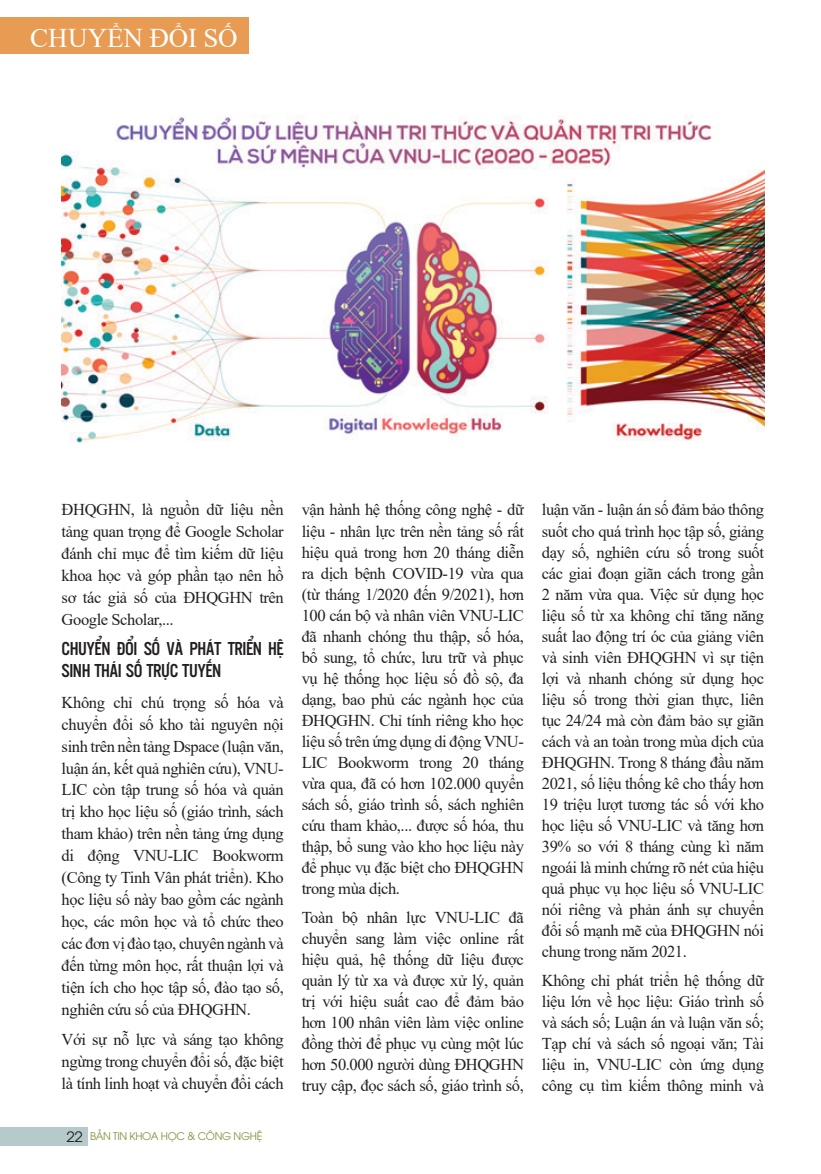
<style>
.page{position:relative;width:821px;height:1174px;background:#fff}
.page>*{position:absolute;margin:0;border:0;box-sizing:border-box;transform-origin:0 0}
.t1{font:27px "Times New Roman";letter-spacing:-.005em;color:#fff}
.t2{font:19.5px/21.9px "UTM Alter Gothic";letter-spacing:-.025em;color:#231f20}
.t3{font:16.5px/21px "Times New Roman";letter-spacing:-.025em;color:#231f20;text-align:justify}
.t4{font:10.5px "UTM Avo";letter-spacing:-.03em;color:#86913e}
.s1{font-size:14.25px;color:#231f20}
</style>
<div class="page">
<div style="left:0;top:1127px;width:87px;height:18px;background:#b7cacb"></div>
<hr style="left:820px;top:0;width:1px;height:1174px;background:#bcc3c8">
<img style="left:62px;top:115px;width:702px;height:327px">
<div style="left:0;top:18px;width:249px;height:36px;background:#e89b52"></div>
<p class="t1" style="left:30px;top:19px;width:209px">CHUYỂN ĐỔI SỐ</p>
<p class="t3" style="left:62px;top:498px;width:224px;line-height:21.9px">ĐHQGHN, là nguồn dữ liệu nền tảng quan trọng để Google Scholar đánh chỉ mục để tìm kiếm dữ liệu khoa học và góp phần tạo nên hồ sơ tác giả số của ĐHQGHN trên Google Scholar,...</p>
<p class="t2" style="left:62px;top:637px;width:224px">CHUYỂN ĐỔI SỐ VÀ PHÁT TRIỂN HỆ<br>SINH THÁI SỐ TRỰC TUYẾN</p>
<p class="t3" style="left:62px;top:691px;width:224px;line-height:21.9px">Không chỉ chú trọng số hóa và chuyển đổi số kho tài nguyên nội sinh trên nền tảng Dspace (luận văn, luận án, kết quả nghiên cứu), VNU-LIC còn tập trung số hóa và quản trị kho học liệu số (giáo trình, sách tham khảo) trên nền tảng ứng dụng di động VNU-LIC Bookworm (Công ty Tinh Vân phát triển). Kho học liệu số này bao gồm các ngành học, các môn học và tổ chức theo các đơn vị đào tạo, chuyên ngành và đến từng môn học, rất thuận lợi và tiện ích cho học tập số, đào tạo số, nghiên cứu số của ĐHQGHN.</p>
<p class="t3" style="left:62px;top:1028px;width:224px;line-height:21.9px">Với sự nỗ lực và sáng tạo không ngừng trong chuyển đổi số, đặc biệt là tính linh hoạt và chuyển đổi cách</p>
<p class="t4" style="left:66px;top:1127px;width:197px"><span class="s1">22</span> BẢN TIN KHOA HỌC &amp; CÔNG NGHỆ</p>
<p class="t3" style="left:302px;top:499px;width:224px">vận hành hệ thống công nghệ - dữ liệu - nhân lực trên nền tảng số rất hiệu quả trong hơn 20 tháng diễn ra dịch bệnh COVID-19 vừa qua (từ tháng 1/2020 đến 9/2021), hơn 100 cán bộ và nhân viên VNU-LIC đã nhanh chóng thu thập, số hóa, bổ sung, tổ chức, lưu trữ và phục vụ hệ thống học liệu số đồ sộ, đa dạng, bao phủ các ngành học của ĐHQGHN. Chỉ tính riêng kho học liệu số trên ứng dụng di động VNU-LIC Bookworm trong 20 tháng vừa qua, đã có hơn 102.000 quyển sách số, giáo trình số, sách nghiên cứu tham khảo,... được số hóa, thu thập, bổ sung vào kho học liệu này để phục vụ đặc biệt cho ĐHQGHN trong mùa dịch.</p>
<p class="t3" style="left:302px;top:906px;width:224px">Toàn bộ nhân lực VNU-LIC đã chuyển sang làm việc online rất hiệu quả, hệ thống dữ liệu được quản lý từ xa và được xử lý, quản trị với hiệu suất cao để đảm bảo hơn 100 nhân viên làm việc online đồng thời để phục vụ cùng một lúc hơn 50.000 người dùng ĐHQGHN truy cập, đọc sách số, giáo trình số,</p>
<p class="t3" style="left:542px;top:499px;width:224px">luận văn - luận án số đảm bảo thông suốt cho quá trình học tập số, giảng dạy số, nghiên cứu số trong suốt các giai đoạn giãn cách trong gần 2 năm vừa qua. Việc sử dụng học liệu số từ xa không chỉ tăng năng suất lao động trí óc của giảng viên và sinh viên ĐHQGHN vì sự tiện lợi và nhanh chóng sử dụng học liệu số trong thời gian thực, liên tục 24/24 mà còn đảm bảo sự giãn cách và an toàn trong mùa dịch của ĐHQGHN. Trong 8 tháng đầu năm 2021, số liệu thống kê cho thấy hơn 19 triệu lượt tương tác số với kho học liệu số VNU-LIC và tăng hơn 39% so với 8 tháng cùng kì năm ngoái là minh chứng rõ nét của hiệu quả phục vụ học liệu số VNU-LIC nói riêng và phản ánh sự chuyển đổi số mạnh mẽ của ĐHQGHN nói chung trong năm 2021.</p>
<p class="t3" style="left:542px;top:969px;width:224px">Không chỉ phát triển hệ thống dữ liệu lớn về học liệu: Giáo trình số và sách số; Luận án và luận văn số; Tạp chí và sách số ngoại văn; Tài liệu in, VNU-LIC còn ứng dụng công cụ tìm kiếm thông minh và</p>
</div>
